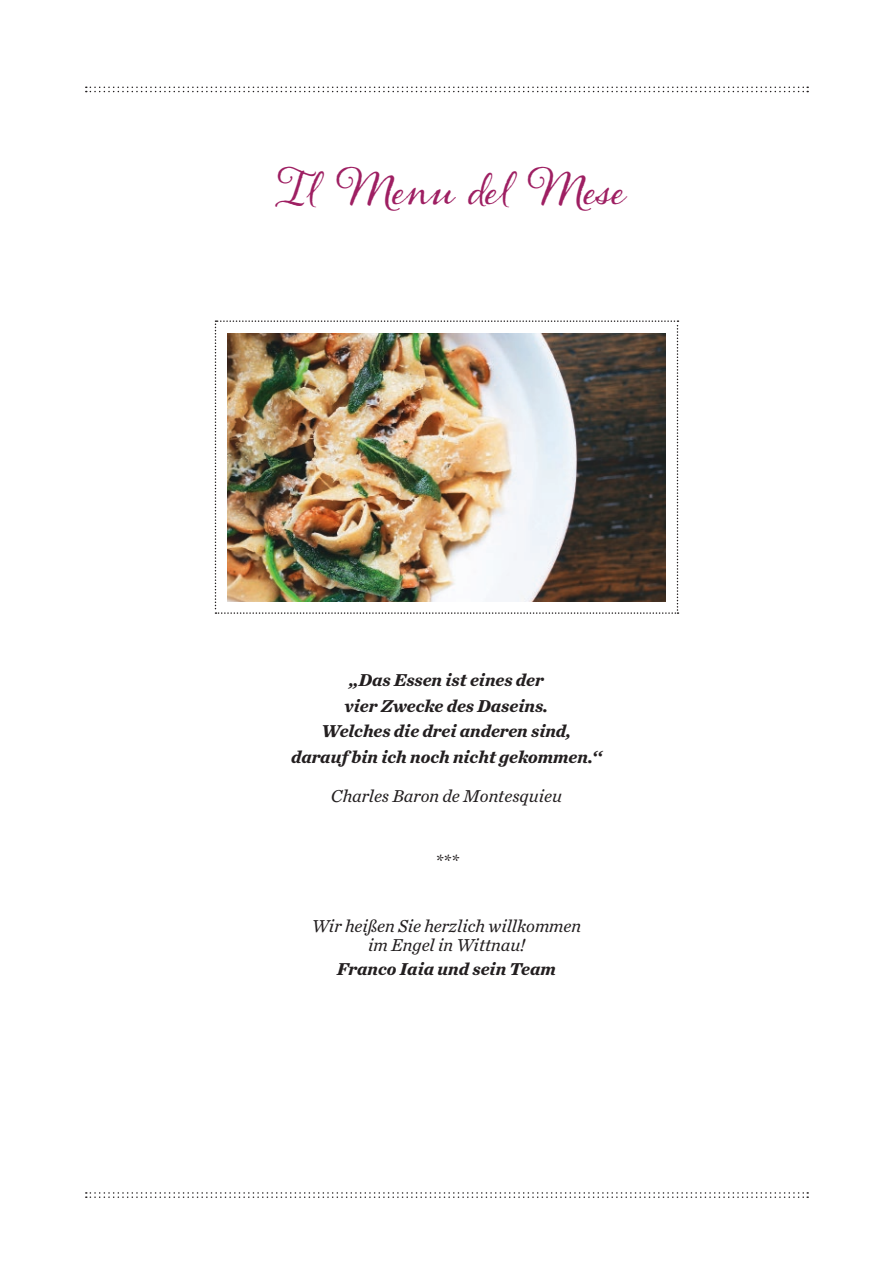
<style>
.page{position:relative;width:893px;height:1263px;background:#fff}
.page>*{position:absolute;margin:0;border:0;box-sizing:border-box;transform-origin:0 0}
.t1{font:45px "Alana PRO";color:#9e1f62}
.t2{font:italic 700 18px/25.5px "Chronicle Text G2";color:#231f20;text-align:center}
.t3{font:italic 18px/19.5px "Chronicle Text G2";color:#231f20;text-align:center}
</style>
<div class="page">
<svg style="left:86px;top:1192px;width:722px;height:6px"></svg>
<svg style="left:86px;top:87px;width:722px;height:5px"></svg>
<svg style="left:215px;top:320px;width:463px;height:294px"></svg>
<img style="left:227px;top:334px;width:438px;height:268px">
<h1 class="t1" style="left:280px;top:162px;width:348px">Il Menu del Mese</h1>
<p class="t2" style="left:291px;top:666px;width:312px">„Das Essen ist eines der<br>vier Zwecke des Daseins.<br>Welches die drei anderen sind, darauf bin ich noch nicht gekommen.‘‘</p>
<p class="t3" style="left:331px;top:785px;width:233px">Charles Baron de Montesquieu</p>
<p class="t3" style="left:435px;top:850px;width:25px">***</p>
<p class="t3" style="left:312px;top:915px;width:271px">Wir heißen Sie herzlich willkommen im Engel in Wittnau!</p>
<p class="t2" style="left:337px;top:955px;width:220px">Franco Iaia und sein Team</p>
</div>
